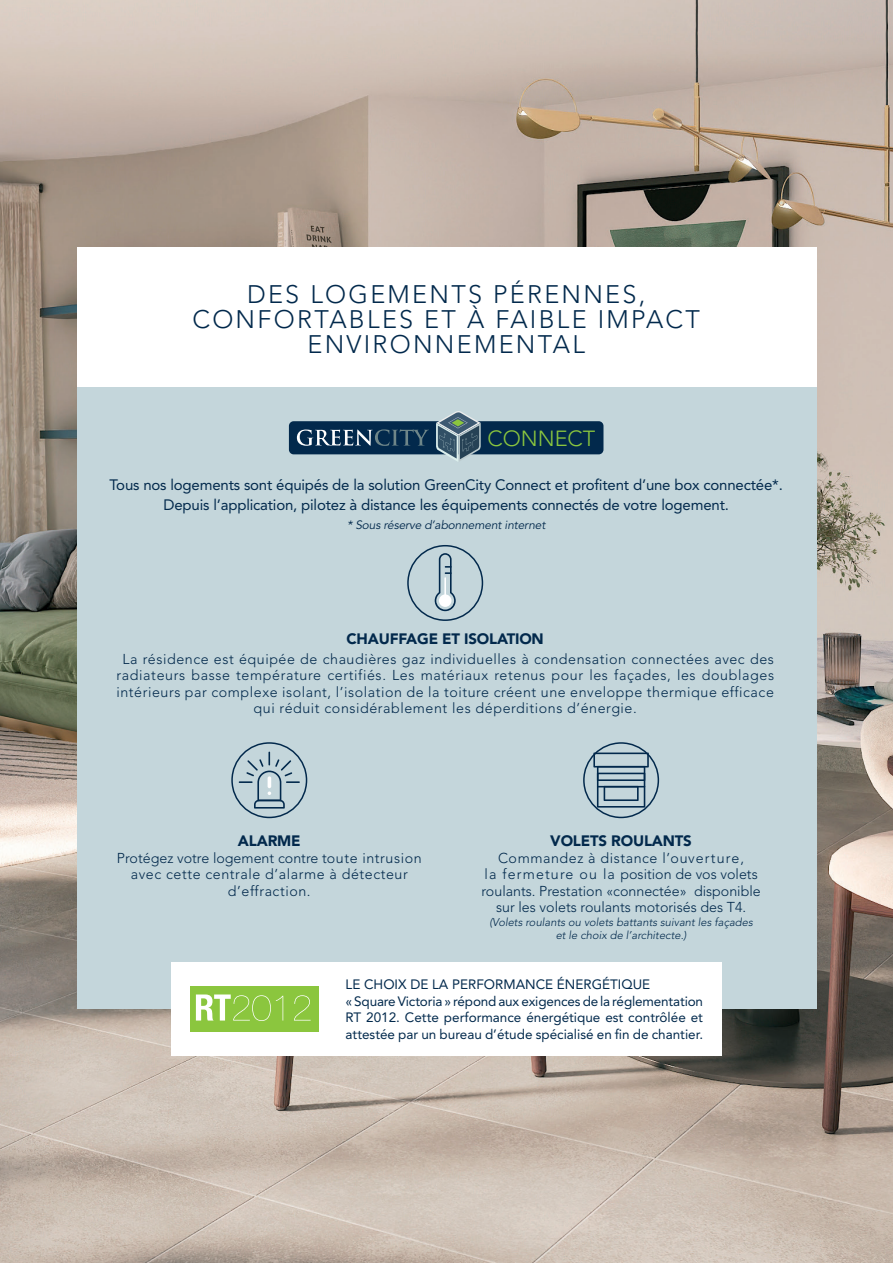
<style>
.page{position:relative;width:893px;height:1263px;background:#fff}
.page>*{position:absolute;margin:0;border:0;box-sizing:border-box;transform-origin:0 0}
.t1{font:300 25.2px/25.2px "Avenir LT Std";letter-spacing:.09em;color:#02294c;text-align:center}
.t2{font:300 21.75px "Avenir LT Std";color:#8bc63e}
.t3{font:15px/19.5px "Avenir LT Std";letter-spacing:-.01em;color:#02294c;text-align:center}
.t4{font:900 15px "Avenir LT Std";letter-spacing:-.01em;color:#02294c}
.t5{font:300 14.25px/16.5px "Avenir LT Std";letter-spacing:.04em;color:#02294c;text-align:center}
.t6{font:300 14.25px/16.5px "Avenir LT Std";color:#02294c;text-align:center}
.t7{font:13.5px/16.5px "Avenir LT Std";color:#02294c}
.t8{font:italic 12px "Avenir LT Std";letter-spacing:-.01em;color:#02294c}
.t9{font:italic 300 11.25px/13.5px "Avenir LT Std";color:#02294c;text-align:center}
</style>
<div class="page">
<img style="left:0;top:0;width:893px;height:1263px">
<div style="left:77px;top:247px;width:739px;height:141px;background:#fff"></div>
<div style="left:77px;top:388px;width:739px;height:621px;background:#c4d6db"></div>
<div style="left:289px;top:421px;width:314px;height:33px;background:#02294c;border-radius:5px"></div>
<svg style="left:436px;top:411px;width:45px;height:51px"></svg>
<svg style="left:297px;top:429px;width:132px;height:17px"></svg>
<div style="left:231px;top:742px;width:76px;height:76px;border:2px solid #02294c;border-radius:50%"></div>
<svg style="left:239px;top:752px;width:61px;height:56px"></svg>
<div style="left:583px;top:742px;width:76px;height:76px;border:2px solid #02294c;border-radius:50%"></div>
<svg style="left:593px;top:752px;width:56px;height:56px"></svg>
<hr style="left:597px;top:786px;width:48px;height:1px;background:#02294c">
<div style="left:171px;top:962px;width:550px;height:94px;background:#fff"></div>
<div style="left:190px;top:986px;width:128px;height:45px;background:#8bc63e"></div>
<svg style="left:196px;top:994px;width:115px;height:27px"></svg>
<div style="left:407px;top:545px;width:76px;height:76px;border:2px solid #02294c;border-radius:50%"></div>
<svg style="left:435px;top:553px;width:21px;height:58px"></svg>
<hr style="left:444px;top:577px;width:2px;height:22px;background:#fff">
<h1 class="t1" style="left:192px;top:281px;width:509px">DES LOGEMENTS PÉRENNES,<br>CONFORTABLES ET À FAIBLE IMPACT<br>ENVIRONNEMENTAL</h1>
<h2 class="t2" style="left:487px;top:426px;width:110px">CONNECT</h2>
<p class="t3" style="left:110px;top:475px;width:675px">Tous nos logements sont équipés de la solution GreenCity Connect et profitent d’une box connectée*.<br>Depuis l’application, pilotez à distance les équipements connectés de votre logement.</p>
<p class="t8" style="left:347px;top:518px;width:200px">* Sous réserve d’abonnement internet</p>
<p class="t4" style="left:347px;top:630px;width:199px">CHAUFFAGE ET ISOLATION</p>
<p class="t5" style="left:116px;top:650px;width:659px">La résidence est équipée de chaudières gaz individuelles à condensation connectées avec des radiateurs basse température certifiés. Les matériaux retenus pour les façades, les doublages intérieurs par complexe isolant, l’isolation de la toiture créent une enveloppe thermique efficace qui réduit considérablement les déperditions d’énergie.</p>
<p class="t4" style="left:238px;top:832px;width:64px">ALARME</p>
<p class="t5" style="left:117px;top:850px;width:306px">Protégez votre logement contre toute intrusion avec cette centrale d’alarme à détecteur d’effraction.</p>
<p class="t4" style="left:550px;top:832px;width:143px">VOLETS ROULANTS</p>
<p class="t6" style="left:481px;top:850px;width:281px">Commandez à distance l’ouverture,<br>la fermeture ou la position de vos volets roulants. Prestation «connectée» disponible sur les volets roulants motorisés des T4.</p>
<p class="t9" style="left:489px;top:915px;width:265px">(Volets roulants ou volets battants suivant les façades et le choix de l’architecte.)</p>
<p class="t7" style="left:346px;top:976px;width:359px">LE CHOIX DE LA PERFORMANCE ÉNERGÉTIQUE<br>« Square Victoria » répond aux exigences de la réglementation RT 2012. Cette performance énergétique est contrôlée et attestée par un bureau d’étude spécialisé en fin de chantier.</p>
</div>
